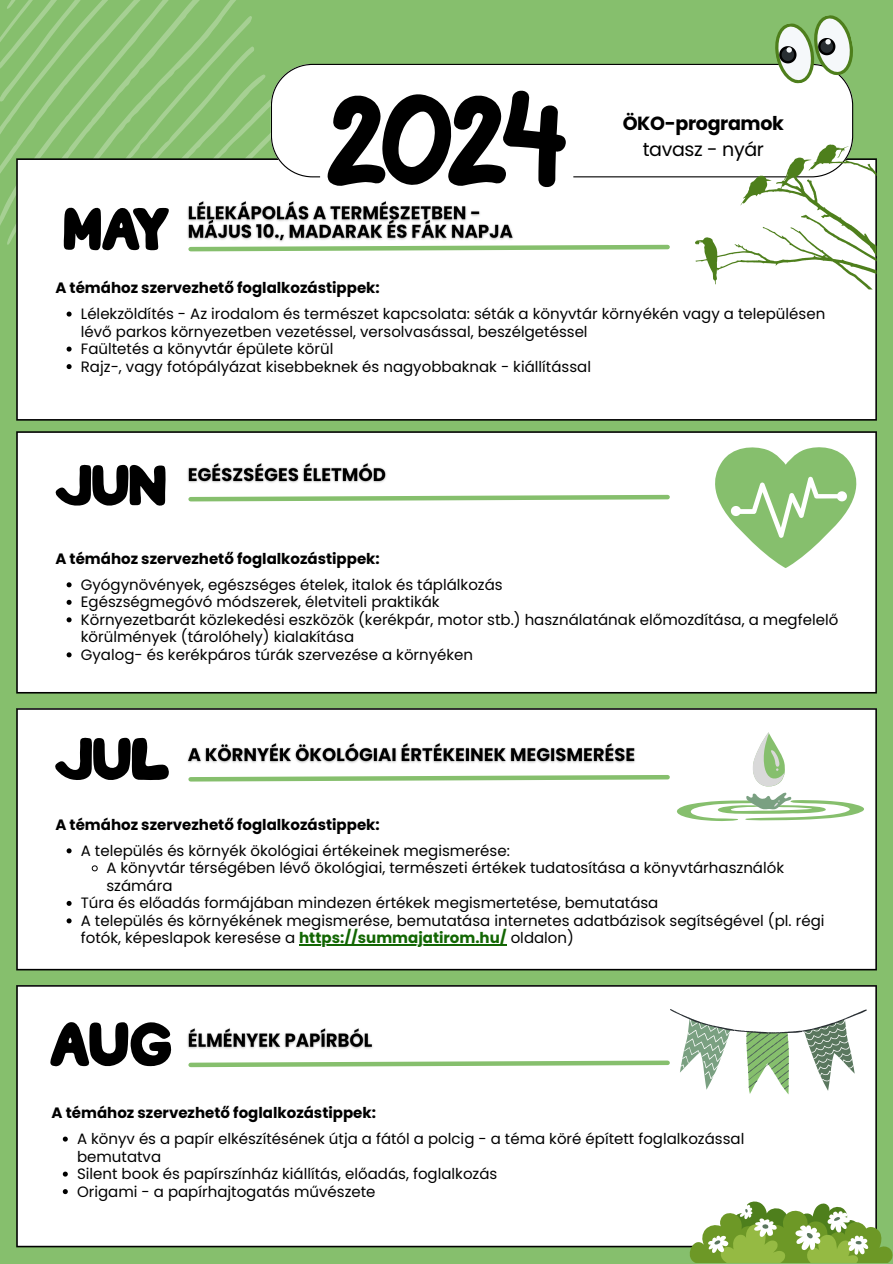
<style>
.page{position:relative;width:893px;height:1264px;background:#fff}
.page>*{position:absolute;margin:0;border:0;box-sizing:border-box;transform-origin:0 0}
.t1{font:112.5px "Lazydog";color:#000}
.t2{font:700 19.05px/25.8px "Poppins";letter-spacing:-.02em;color:#000;text-align:center}
.t3{font:15px/17.5px "Poppins";color:#000}
.t4{font:700 15px "Poppins";color:#000}
.s1{font-weight:400}
.s2{font-weight:700;color:#126603}
</style>
<div class="page">
<div style="left:0;top:0;width:892px;height:1263px;background:#86bf6d"></div>
<div style="left:16px;top:177px;width:860px;height:243px;background:#fff"></div>
<div style="left:16px;top:431px;width:860px;height:262px;background:#fff"></div>
<div style="left:16px;top:708px;width:860px;height:262px;background:#fff"></div>
<div style="left:16px;top:985px;width:860px;height:262px;background:#fff"></div>
<svg style="left:684px;top:1200px;width:208px;height:62px"></svg>
<svg style="left:55px;top:464px;width:110px;height:42px"></svg>
<svg style="left:55px;top:737px;width:113px;height:44px"></svg>
<svg style="left:49px;top:1014px;width:122px;height:53px"></svg>
<svg style="left:67px;top:311px;width:5px;height:5px"></svg>
<svg style="left:67px;top:346px;width:5px;height:5px"></svg>
<svg style="left:67px;top:364px;width:5px;height:5px"></svg>
<img style="left:184px;top:458px;width:207px;height:29px">
<svg style="left:186px;top:492px;width:486px;height:11px"></svg>
<svg style="left:67px;top:582px;width:5px;height:5px"></svg>
<svg style="left:67px;top:600px;width:5px;height:5px"></svg>
<svg style="left:67px;top:617px;width:5px;height:5px"></svg>
<svg style="left:67px;top:652px;width:5px;height:5px"></svg>
<svg style="left:704px;top:445px;width:162px;height:123px"></svg>
<div style="left:672px;top:64px;width:181px;height:113px;background:#fff"></div>
<svg style="left:770px;top:15px;width:83px;height:72px"></svg>
<svg style="left:0;top:0;width:672px;height:254px"></svg>
<img style="left:184px;top:196px;width:333px;height:50px">
<svg style="left:695px;top:144px;width:181px;height:145px"></svg>
<svg style="left:186px;top:732px;width:679px;height:89px"></svg>
<svg style="left:186px;top:1008px;width:680px;height:86px"></svg>
<svg style="left:67px;top:848px;width:5px;height:5px"></svg>
<svg style="left:91px;top:865px;width:7px;height:6px"></svg>
<svg style="left:67px;top:900px;width:5px;height:5px"></svg>
<svg style="left:67px;top:918px;width:5px;height:5px"></svg>
<hr style="left:299px;top:944px;width:207px;height:1px;background:#126603">
<svg style="left:63px;top:1136px;width:5px;height:5px"></svg>
<svg style="left:63px;top:1171px;width:5px;height:5px"></svg>
<svg style="left:63px;top:1189px;width:5px;height:5px"></svg>
<p class="t1" style="left:322px;top:91px;width:251px">2024</p>
<p class="t2" style="left:622px;top:110px;width:163px">ÖKO-programok <span class="s1">tavasz - nyár</span></p>
<p class="t4" style="left:55px;top:277px;width:326px">A témához szervezhető foglalkozástippek:</p>
<p class="t3" style="left:81px;top:305px;width:745px">Lélekzöldítés - Az irodalom és természet kapcsolata: séták a könyvtár környékén vagy a településen lévő parkos környezetben vezetéssel, versolvasással, beszélgetéssel</p>
<h3 class="t3" style="left:81px;top:340px;width:254px">Faültetés a könyvtár épülete körül</h3>
<h1 class="t3" style="left:81px;top:357px;width:511px">Rajz-, vagy fotópályázat kisebbeknek és nagyobbaknak - kiállítással</h1>
<p class="t4" style="left:55px;top:548px;width:326px">A témához szervezhető foglalkozástippek:</p>
<p class="t3" style="left:81px;top:576px;width:423px">Gyógynövények, egészséges ételek, italok és táplálkozás</p>
<h4 class="t3" style="left:81px;top:593px;width:360px">Egészségmegóvó módszerek, életviteli praktikák</h4>
<p class="t3" style="left:81px;top:611px;width:759px">Környezetbarát közlekedési eszközök (kerékpár, motor stb.) használatának előmozdítása, a megfelelő körülmények (tárolóhely) kialakítása</p>
<p class="t3" style="left:81px;top:646px;width:394px">Gyalog- és kerékpáros túrák szervezése a környéken</p>
<p class="t4" style="left:55px;top:813px;width:326px">A témához szervezhető foglalkozástippek:</p>
<h4 class="t3" style="left:81px;top:841px;width:430px">A település és környék ökológiai értékeinek megismerése:</h4>
<p class="t3" style="left:106px;top:859px;width:679px">A könyvtár térségében lévő ökológiai, természeti értékek tudatosítása a könyvtárhasználók számára</p>
<p class="t3" style="left:81px;top:894px;width:579px">Túra és előadás formájában mindezen értékek megismertetése, bemutatása</p>
<p class="t3" style="left:81px;top:911px;width:745px">A település és környékének megismerése, bemutatása internetes adatbázisok segítségével (pl. régi fotók, képeslapok keresése a <span class="s2">https://summajatirom.hu/</span> oldalon)</p>
<p class="t4" style="left:52px;top:1102px;width:326px">A témához szervezhető foglalkozástippek:</p>
<p class="t3" style="left:77px;top:1130px;width:668px">A könyv és a papír elkészítésének útja a fától a polcig - a téma köré épített foglalkozással bemutatva</p>
<h4 class="t3" style="left:77px;top:1165px;width:422px">Silent book és papírszínház kiállítás, előadás, foglalkozás</h4>
<p class="t3" style="left:77px;top:1182px;width:300px">Origami - a papírhajtogatás művészete</p>
</div>
